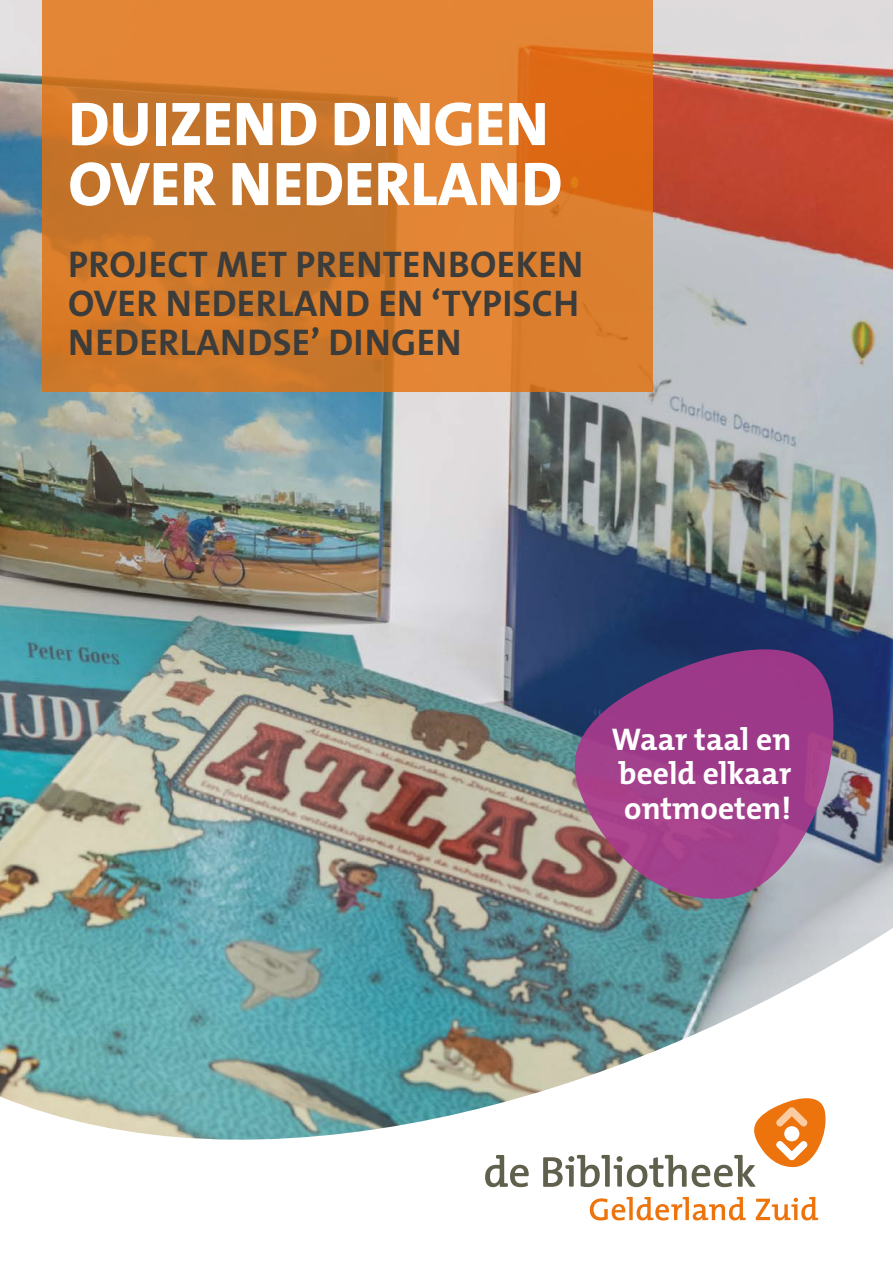
<style>
.page{position:relative;width:893px;height:1263px;background:#fff}
.page>*{position:absolute;margin:0;border:0;box-sizing:border-box;transform-origin:0 0}
.t1{font:800 62.25px/60px "The Mix B W8";color:#fff}
.t2{font:700 37.35px/39px "The Mix B W7";letter-spacing:.01em;color:#3c3c3b;text-align:justify}
.t3{font:700 31.5px/34.5px "The Mix B W7";color:#fff;text-align:justify}
</style>
<div class="page">
<img style="left:0;top:0;width:893px;height:1140px">
<svg style="left:485px;top:1155px;width:44px;height:32px"></svg>
<svg style="left:590px;top:1197px;width:156px;height:23px"></svg>
<svg style="left:756px;top:1197px;width:62px;height:23px"></svg>
<svg style="left:543px;top:1090px;width:286px;height:97px"></svg>
<svg style="left:573px;top:648px;width:262px;height:252px;fill:#9e3d89"></svg>
<svg style="left:43px;top:0;width:610px;height:392px"></svg>
<h1 class="t1" style="left:68px;top:94px;width:496px">DUIZEND DINGEN<br>OVER NEDERLAND</h1>
<p class="t2" style="left:68px;top:245px;width:516px">PROJECT MET PRENTENBOEKEN OVER NEDERLAND EN ‘TYPISCH NEDERLANDSE’ DINGEN</p>
<p class="t3" style="left:611px;top:722px;width:181px">Waar taal en beeld elkaar ontmoeten!</p>
</div>
